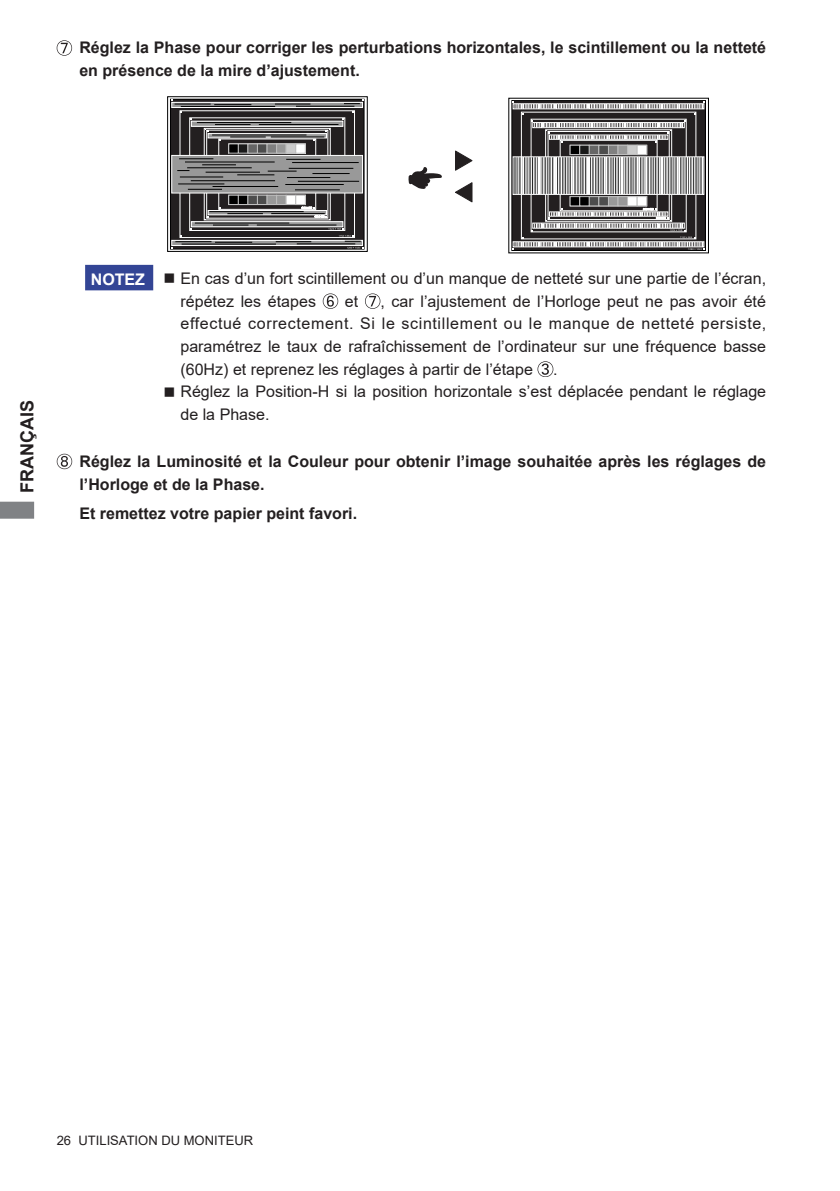
<style>
.page{position:relative;width:840px;height:1191px;background:#fff}
.page>*{position:absolute;margin:0;border:0;box-sizing:border-box;transform-origin:0 0}
.t1{font:700 18px "Arial";color:#231f20}
.t2{font:16px/22.6px "Arial";color:#231f20}
.t3{font:700 16px/22.6px "Arial";color:#231f20}
.t4{font:700 16px "Arial";color:#fff}
.t5{font:13px "Arial";color:#231f20}
</style>
<div class="page">
<svg style="left:0;top:502px;width:34px;height:16px"></svg>
<div style="left:511px;top:100px;width:194px;height:151px;border:1px solid #000"></div>
<svg style="left:512px;top:101px;width:192px;height:149px"></svg>
<svg style="left:167px;top:96px;width:200px;height:156px"></svg>
<hr style="left:287px;top:177px;width:43px;height:1px;background:#000">
<hr style="left:298px;top:181px;width:61px;height:1px;background:#000">
<hr style="left:285px;top:184px;width:58px;height:1px;background:#000">
<hr style="left:295px;top:189px;width:44px;height:1px;background:#000">
<hr style="left:197px;top:122px;width:94px;height:1px;background:#000">
<hr style="left:215px;top:124px;width:35px;height:1px;background:#000">
<hr style="left:259px;top:124px;width:79px;height:1px;background:#000">
<hr style="left:212px;top:135px;width:94px;height:1px;background:#000">
<hr style="left:230px;top:137px;width:35px;height:1px;background:#000">
<hr style="left:271px;top:137px;width:53px;height:1px;background:#000">
<hr style="left:209px;top:211px;width:94px;height:1px;background:#000">
<hr style="left:227px;top:213px;width:36px;height:1px;background:#000">
<hr style="left:271px;top:213px;width:53px;height:1px;background:#000">
<hr style="left:195px;top:223px;width:94px;height:1px;background:#000">
<hr style="left:213px;top:225px;width:35px;height:1px;background:#000">
<hr style="left:257px;top:225px;width:79px;height:1px;background:#000">
<svg style="left:322px;top:293px;width:16px;height:16px"></svg>
<svg style="left:365px;top:293px;width:15px;height:16px"></svg>
<svg style="left:537px;top:361px;width:16px;height:16px"></svg>
<svg style="left:57px;top:40px;width:15px;height:16px"></svg>
<div style="left:85px;top:265px;width:68px;height:25px;background:#334595"></div>
<svg style="left:57px;top:454px;width:15px;height:15px"></svg>
<svg style="left:408px;top:167px;width:34px;height:22px"></svg>
<svg style="left:455px;top:182px;width:17px;height:20px"></svg>
<svg style="left:455px;top:151px;width:17px;height:20px"></svg>
<p class="t3" style="left:79px;top:37px;width:688px">Réglez la Phase pour corriger les perturbations horizontales, le scintillement ou la netteté en présence de la mire d’ajustement.</p>
<p class="t1" style="left:14px;top:493px;width:94px;rotate:-90deg">FRANÇAIS</p>
<p class="t4" style="left:91px;top:268px;width:56px">NOTEZ</p>
<p class="t2" style="left:180px;top:267px;width:587px;text-indent:-17px">■ En cas d’un fort scintillement ou d’un manque de netteté sur une partie de l’écran, répétez les étapes</p>
<p class="t2" style="left:180px;top:289px;width:587px;text-align:justify;text-indent:200px">, car l’ajustement de l’Horloge peut ne pas avoir été effectué correctement. Si le scintillement ou le manque de netteté persiste, paramétrez le taux de rafraîchissement de l’ordinateur sur une fréquence basse (60Hz) et reprenez les réglages à partir de l’étape</p>
<p class="t2" style="left:345px;top:289px;width:15px">et</p>
<p class="t2" style="left:553px;top:358px;width:6px">.</p>
<p class="t2" style="left:180px;top:380px;width:587px;text-indent:-17px">■ Réglez la Position-H si la position horizontale s’est déplacée pendant le réglage de la Phase.</p>
<p class="t3" style="left:79px;top:451px;width:687px">Réglez la Luminosité et la Couleur pour obtenir l’image souhaitée après les réglages de l’Horloge et de la Phase.</p>
<p class="t3" style="left:79px;top:502px;width:279px">Et remettez votre papier peint favori.</p>
<p class="t5" style="left:57px;top:1131px;width:198px">26 UTILISATION DU MONITEUR</p>
</div>
